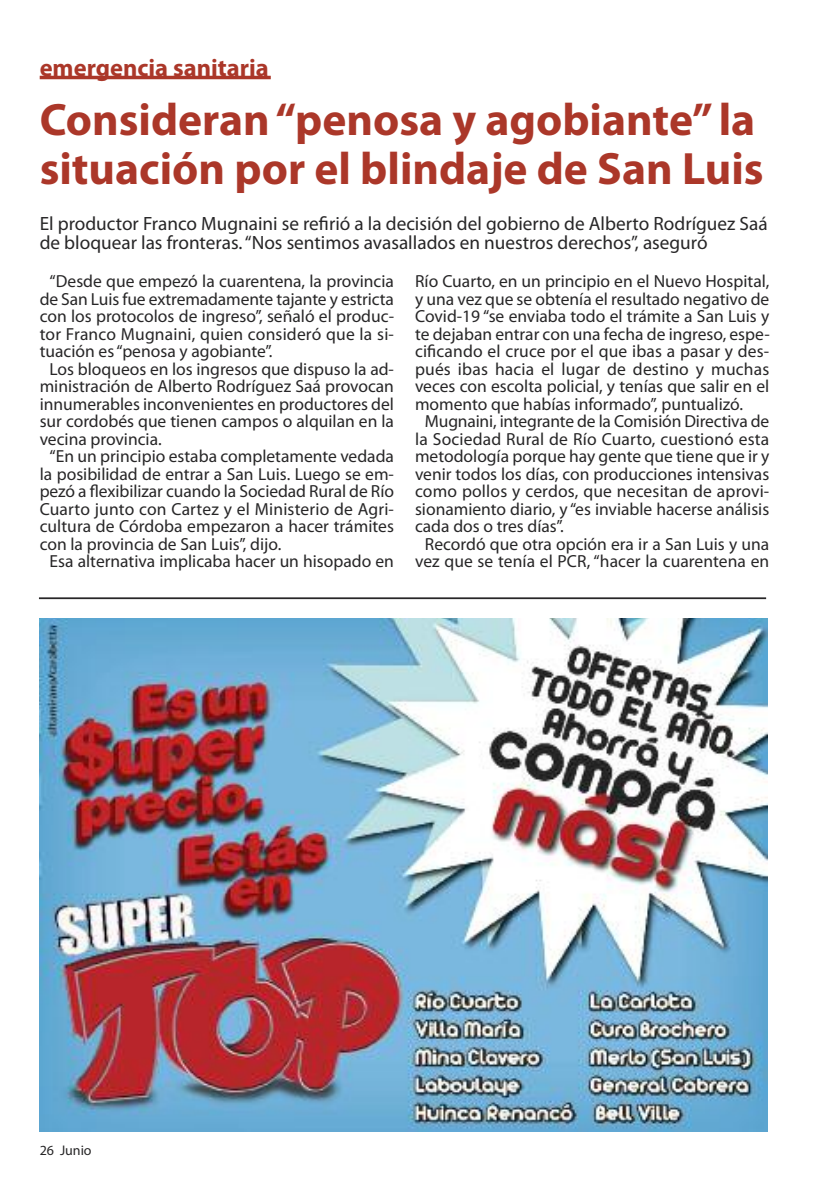
<style>
.page{position:relative;width:819px;height:1191px;background:#fff}
.page>*{position:absolute;margin:0;border:0;box-sizing:border-box;transform-origin:0 0}
.t1{font:700 45.5px/49px "Myriad Pro";color:#ab3729}
.t2{font:700 24.5px "Myriad Pro";color:#ab3729}
.t3{font:19.25px/19.2px "Myriad Pro";color:#272627}
.t4{font:17.5px "Myriad Pro";color:#272627}
.t5{font:14px "Myriad Pro";color:#272627}
</style>
<div class="page">
<hr style="left:40px;top:76px;width:231px;height:3px;background:#ab3729">
<img style="left:40px;top:618px;width:727px;height:513px">
<hr style="left:39px;top:597px;width:727px;height:2px;background:#272627">
<h2 class="t2" style="left:40px;top:59px;width:230px">emergencia sanitaria</h2>
<h1 class="t1" style="left:40px;top:98px;width:725px">Consideran“penosa y agobiante” la situación por el blindaje de San Luis</h1>
<p class="t3" style="left:40px;top:215px;width:729px">El productor Franco Mugnaini se refirió a la decisión del gobierno de Alberto Rodríguez Saá de bloquear las fronteras.“Nos sentimos avasallados en nuestros derechos”, aseguró</p>
<p class="t4" style="left:50px;top:275px;width:346px">“Desde que empezó la cuarentena, la provincia</p>
<p class="t4" style="left:40px;top:292px;width:356px">de San Luis fue extremadamente tajante y estricta</p>
<p class="t4" style="left:40px;top:310px;width:356px">con los protocolos de ingreso”, señaló el produc-</p>
<p class="t4" style="left:40px;top:327px;width:356px">tor Franco Mugnaini, quien consideró que la si-</p>
<p class="t4" style="left:40px;top:345px;width:234px">tuación es“penosa y agobiante”.</p>
<p class="t4" style="left:50px;top:362px;width:346px">Los bloqueos en los ingresos que dispuso la ad-</p>
<p class="t4" style="left:40px;top:380px;width:356px">ministración de Alberto Rodríguez Saá provocan</p>
<p class="t4" style="left:40px;top:397px;width:356px">innumerables inconvenientes en productores del</p>
<p class="t4" style="left:40px;top:415px;width:356px">sur cordobés que tienen campos o alquilan en la</p>
<p class="t4" style="left:40px;top:432px;width:124px">vecina provincia.</p>
<p class="t4" style="left:50px;top:450px;width:346px">“En un principio estaba completamente vedada</p>
<p class="t4" style="left:40px;top:467px;width:356px">la posibilidad de entrar a San Luis. Luego se em-</p>
<p class="t4" style="left:40px;top:485px;width:356px">pezó a flexibilizar cuando la Sociedad Rural de Río</p>
<p class="t4" style="left:40px;top:502px;width:356px">Cuarto junto con Cartez y el Ministerio de Agri-</p>
<p class="t4" style="left:40px;top:520px;width:356px">cultura de Córdoba empezaron a hacer trámites</p>
<p class="t4" style="left:40px;top:537px;width:243px">con la provincia de San Luis”, dijo.</p>
<p class="t4" style="left:50px;top:555px;width:346px">Esa alternativa implicaba hacer un hisopado en</p>
<p class="t4" style="left:415px;top:275px;width:356px">Río Cuarto, en un principio en el Nuevo Hospital,</p>
<p class="t4" style="left:415px;top:292px;width:356px">y una vez que se obtenía el resultado negativo de</p>
<p class="t4" style="left:415px;top:310px;width:356px">Covid-19 “se enviaba todo el trámite a San Luis y</p>
<p class="t4" style="left:415px;top:327px;width:356px">te dejaban entrar con una fecha de ingreso, espe-</p>
<p class="t4" style="left:415px;top:345px;width:356px">cificando el cruce por el que ibas a pasar y des-</p>
<p class="t4" style="left:415px;top:362px;width:356px">pués ibas hacia el lugar de destino y muchas</p>
<p class="t4" style="left:415px;top:380px;width:356px">veces con escolta policial, y tenías que salir en el</p>
<p class="t4" style="left:415px;top:397px;width:329px">momento que habías informado”, puntualizó.</p>
<p class="t4" style="left:425px;top:415px;width:346px">Mugnaini, integrante de la Comisión Directiva de</p>
<p class="t4" style="left:415px;top:432px;width:356px">la Sociedad Rural de Río Cuarto, cuestionó esta</p>
<p class="t4" style="left:415px;top:450px;width:356px">metodología porque hay gente que tiene que ir y</p>
<p class="t4" style="left:415px;top:467px;width:356px">venir todos los días, con producciones intensivas</p>
<p class="t4" style="left:415px;top:485px;width:356px">como pollos y cerdos, que necesitan de aprovi-</p>
<p class="t4" style="left:415px;top:502px;width:356px">sionamiento diario, y “es inviable hacerse análisis</p>
<p class="t4" style="left:415px;top:520px;width:150px">cada dos o tres días”.</p>
<p class="t4" style="left:425px;top:537px;width:346px">Recordó que otra opción era ir a San Luis y una</p>
<p class="t4" style="left:415px;top:555px;width:356px">vez que se tenía el PCR, “hacer la cuarentena en</p>
<p class="t5" style="left:40px;top:1145px;width:53px">26 Junio</p>
</div>
